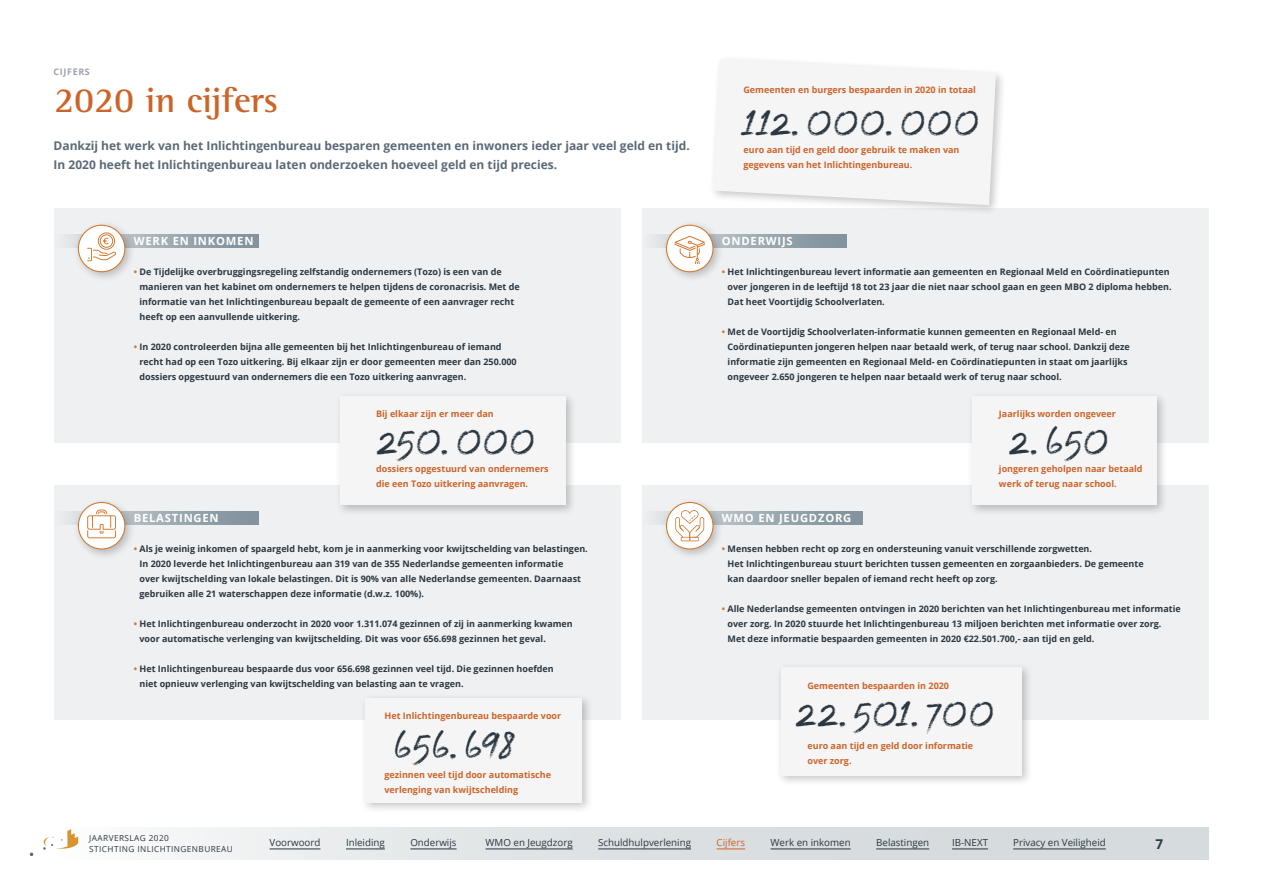
<style>
.page{position:relative;width:1263px;height:893px;background:#fff}
.page>*{position:absolute;margin:0;border:0;box-sizing:border-box;transform-origin:0 0}
.t1{font:45px "FS Sammy";color:#2b3842}
.t2{font:700 36px "Rotis Semi Serif";color:#cc6429}
.t3{font:700 13.5px "Open Sans";color:#2b3842}
.t4{font:700 12px/18.8px "Open Sans";color:#5c6a76}
.t5{font:700 11.25px "Open Sans";letter-spacing:.07em;color:#fff}
.t6{font:9.75px "Open Sans";color:#2b3842}
.t7{font:9.75px "Open Sans";color:#cc6429}
.t8{font:700 9px/15px "Open Sans";color:#2b3842}
.t9{font:700 9px/15px "Open Sans";color:#cc6429}
.t10{font:700 9px "Open Sans";letter-spacing:.07em;color:#9da2aa}
.t11{font:8.25px/10.5px "Open Sans";letter-spacing:.05em;color:#2b3842}
.s1{color:#d0772c}
</style>
<div class="page">
<div style="left:54px;top:827px;width:1155px;height:32px;background:linear-gradient(to right,#f5f6f6,#ced4d6)"></div>
<hr style="left:410px;top:849px;width:47px;height:1px;background:#2b3842">
<hr style="left:270px;top:849px;width:50px;height:1px;background:#2b3842">
<hr style="left:346px;top:849px;width:39px;height:1px;background:#2b3842">
<hr style="left:876px;top:849px;width:53px;height:1px;background:#2b3842">
<hr style="left:598px;top:849px;width:93px;height:1px;background:#2b3842">
<hr style="left:770px;top:849px;width:81px;height:1px;background:#2b3842">
<hr style="left:486px;top:849px;width:87px;height:1px;background:#2b3842">
<hr style="left:1013px;top:849px;width:93px;height:1px;background:#2b3842">
<svg style="left:716px;top:849px;width:29px;height:1px"></svg>
<svg style="left:30px;top:852px;width:3px;height:4px"></svg>
<svg style="left:43px;top:829px;width:35px;height:21px"></svg>
<hr style="left:952px;top:849px;width:36px;height:1px;background:#2b3842">
<div style="left:54px;top:485px;width:567px;height:235px;background:#eff0f1"></div>
<div style="left:642px;top:485px;width:567px;height:235px;background:#eff0f1"></div>
<div style="left:642px;top:208px;width:567px;height:235px;background:#eff0f1"></div>
<div style="left:54px;top:208px;width:567px;height:235px;background:#eff0f1"></div>
<svg style="left:67px;top:234px;width:192px;height:14px;background:#98a6ae"></svg>
<svg style="left:655px;top:234px;width:192px;height:14px;background:#98a6ae"></svg>
<svg style="left:67px;top:511px;width:192px;height:14px;background:#98a6ae"></svg>
<svg style="left:656px;top:511px;width:207px;height:14px;background:#99a6ae"></svg>
<div style="left:335px;top:391px;width:242px;height:125px;background:#000;opacity:.23"></div>
<div style="left:340px;top:396px;width:226px;height:109px;background:#f6f5f5"></div>
<div style="left:967px;top:391px;width:201px;height:125px;background:#000;opacity:.23"></div>
<div style="left:972px;top:396px;width:185px;height:109px;background:#f6f5f5"></div>
<div style="left:708px;top:54px;width:299px;height:162px;background:#000;opacity:.23"></div>
<svg style="left:713px;top:59px;width:283px;height:146px"></svg>
<div style="left:775px;top:662px;width:258px;height:125px;background:#000;opacity:.23"></div>
<div style="left:781px;top:667px;width:240px;height:109px;background:#f6f5f5"></div>
<div style="left:360px;top:693px;width:233px;height:121px;background:#000;opacity:.23"></div>
<div style="left:365px;top:698px;width:217px;height:105px;background:#f6f5f5"></div>
<div style="left:73px;top:497px;width:63px;height:63px;background:#000;opacity:.23"></div>
<svg style="left:78px;top:502px;width:47px;height:47px"></svg>
<div style="left:78px;top:502px;width:47px;height:47px;border:1px solid #d0772c;border-radius:50%"></div>
<svg style="left:87px;top:509px;width:29px;height:29px"></svg>
<div style="left:661px;top:220px;width:64px;height:63px;background:#000;opacity:.23"></div>
<div style="left:666px;top:225px;width:47px;height:47px;background:#fff;border-radius:50%"></div>
<div style="left:666px;top:225px;width:47px;height:47px;border:1px solid #d0772c;border-radius:50%"></div>
<svg style="left:675px;top:236px;width:30px;height:28px"></svg>
<div style="left:73px;top:220px;width:63px;height:63px;background:#000;opacity:.23"></div>
<div style="left:78px;top:225px;width:47px;height:47px;background:#fff;border-radius:50%"></div>
<div style="left:78px;top:225px;width:47px;height:47px;border:1px solid #d0772c;border-radius:50%"></div>
<svg style="left:87px;top:232px;width:29px;height:29px"></svg>
<div style="left:661px;top:497px;width:63px;height:63px;background:#000;opacity:.23"></div>
<svg style="left:666px;top:502px;width:47px;height:47px"></svg>
<div style="left:666px;top:502px;width:47px;height:47px;border:1px solid #d0772c;border-radius:50%"></div>
<svg style="left:675px;top:510px;width:29px;height:31px"></svg>
<p class="t10" style="left:54px;top:65px;width:38px">CIJFERS</p>
<h2 class="t2" style="left:54px;top:78px;width:226px">2020 in cijfers</h2>
<h3 class="t4" style="left:54px;top:136px;width:638px">Dankzij het werk van het Inlichtingenbureau besparen gemeenten en inwoners ieder jaar veel geld en tijd.<br>In 2020 heeft het Inlichtingenbureau laten onderzoeken hoeveel geld en tijd precies.</h3>
<p class="t5" style="left:134px;top:233px;width:121px">WERK EN INKOMEN</p>
<p class="t8" style="left:139px;top:264px;width:382px;text-indent:-6px"><span class="s1">•</span> De Tijdelijke overbruggingsregeling zelfstandig ondernemers (Tozo) is een van de manieren van het kabinet om ondernemers te helpen tijdens de coronacrisis. Met de informatie van het Inlichtingenbureau bepaalt de gemeente of een aanvrager recht heeft op een aanvullende uitkering.</p>
<p class="t8" style="left:139px;top:339px;width:379px;text-indent:-6px"><span class="s1">•</span> In 2020 controleerden bijna alle gemeenten bij het Inlichtingenbureau of iemand recht had op een Tozo uitkering. Bij elkaar zijn er door gemeenten meer dan 250.000 dossiers opgestuurd van ondernemers die een Tozo uitkering aanvragen.</p>
<p class="t9" style="left:376px;top:406px;width:119px">Bij elkaar zijn er meer dan</p>
<h1 class="t1" style="left:376px;top:412px;width:160px">250.000</h1>
<p class="t9" style="left:376px;top:461px;width:174px">dossiers opgestuurd van ondernemers die een Tozo uitkering aanvragen.</p>
<p class="t5" style="left:134px;top:510px;width:87px">BELASTINGEN</p>
<p class="t8" style="left:139px;top:541px;width:450px;text-indent:-6px"><span class="s1">•</span> Als je weinig inkomen of spaargeld hebt, kom je in aanmerking voor kwijtschelding van belastingen.<br>In 2020 leverde het Inlichtingenbureau aan 319 van de 355 Nederlandse gemeenten informatie<br>over kwijtschelding van lokale belastingen. Dit is 90% van alle Nederlandse gemeenten. Daarnaast gebruiken alle 21 waterschappen deze informatie (d.w.z. 100%).</p>
<p class="t8" style="left:139px;top:616px;width:435px;text-indent:-6px"><span class="s1">•</span> Het Inlichtingenbureau onderzocht in 2020 voor 1.311.074 gezinnen of zij in aanmerking kwamen voor automatische verlenging van kwijtschelding. Dit was voor 656.698 gezinnen het geval.</p>
<p class="t8" style="left:139px;top:661px;width:416px;text-indent:-6px"><span class="s1">•</span> Het Inlichtingenbureau bespaarde dus voor 656.698 gezinnen veel tijd. Die gezinnen hoefden niet opnieuw verlenging van kwijtschelding van belasting aan te vragen.</p>
<p class="t9" style="left:384px;top:708px;width:178px">Het Inlichtingenbureau bespaarde voor</p>
<h1 class="t1" style="left:392px;top:716px;width:123px">656.698</h1>
<p class="t9" style="left:384px;top:767px;width:168px">gezinnen veel tijd door automatische verlenging van kwijtschelding</p>
<p class="t9" style="left:743px;top:82px;width:234px">Gemeenten en burgers bespaarden in 2020 in totaal</p>
<h1 class="t1" style="left:741px;top:93px;width:239px">112.000.000</h1>
<p class="t9" style="left:743px;top:142px;width:218px">euro aan tijd en geld door gebruik te maken van gegevens van het Inlichtingenbureau.</p>
<p class="t5" style="left:722px;top:233px;width:72px">ONDERWIJS</p>
<p class="t8" style="left:727px;top:264px;width:445px;text-indent:-6px"><span class="s1">•</span> Het Inlichtingenbureau levert informatie aan gemeenten en Regionaal Meld en Coördinatiepunten over jongeren in de leeftijd 18 tot 23 jaar die niet naar school gaan en geen MBO 2 diploma hebben.<br>Dat heet Voortijdig Schoolverlaten.</p>
<p class="t8" style="left:727px;top:324px;width:404px;text-indent:-6px"><span class="s1">•</span> Met de Voortijdig Schoolverlaten-informatie kunnen gemeenten en Regionaal Meld- en Coördinatiepunten jongeren helpen naar betaald werk, of terug naar school. Dankzij deze informatie zijn gemeenten en Regionaal Meld- en Coördinatiepunten in staat om jaarlijks ongeveer 2.650 jongeren te helpen naar betaald werk of terug naar school.</p>
<p class="t9" style="left:999px;top:406px;width:118px">Jaarlijks worden ongeveer</p>
<h1 class="t1" style="left:1008px;top:412px;width:102px">2.650</h1>
<p class="t9" style="left:999px;top:461px;width:145px">jongeren geholpen naar betaald werk of terug naar school.</p>
<p class="t5" style="left:722px;top:510px;width:131px">WMO EN JEUGDZORG</p>
<p class="t8" style="left:727px;top:541px;width:418px;text-indent:-6px"><span class="s1">•</span> Mensen hebben recht op zorg en ondersteuning vanuit verschillende zorgwetten.<br>Het Inlichtingenbureau stuurt berichten tussen gemeenten en zorgaanbieders. De gemeente kan daardoor sneller bepalen of iemand recht heeft op zorg.</p>
<p class="t8" style="left:727px;top:601px;width:455px;text-indent:-6px"><span class="s1">•</span> Alle Nederlandse gemeenten ontvingen in 2020 berichten van het Inlichtingenbureau met informatie over zorg. In 2020 stuurde het Inlichtingenbureau 13 miljoen berichten met informatie over zorg.<br>Met deze informatie bespaarden gemeenten in 2020 €22.501.700,- aan tijd en geld.</p>
<p class="t9" style="left:807px;top:678px;width:143px">Gemeenten bespaarden in 2020</p>
<h1 class="t1" style="left:795px;top:684px;width:200px">22.501.700</h1>
<p class="t9" style="left:807px;top:738px;width:167px">euro aan tijd en geld door informatie</p>
<p class="t9" style="left:807px;top:753px;width:46px">over zorg.</p>
<p class="t11" style="left:89px;top:833px;width:145px">JAARVERSLAG 2020<br>STICHTING INLICHTINGENBUREAU</p>
<p class="t6" style="left:486px;top:836px;width:89px">WMO en Jeugdzorg</p>
<p class="t6" style="left:598px;top:836px;width:94px">Schuldhulpverlening</p>
<p class="t7" style="left:716px;top:836px;width:30px">Cijfers</p>
<p class="t6" style="left:770px;top:836px;width:82px">Werk en inkomen</p>
<p class="t6" style="left:876px;top:836px;width:55px">Belastingen</p>
<p class="t6" style="left:952px;top:836px;width:37px">IB-NEXT</p>
<p class="t6" style="left:1013px;top:836px;width:94px">Privacy en Veiligheid</p>
<h3 class="t3" style="left:1155px;top:834px;width:9px">7</h3>
<p class="t6" style="left:270px;top:836px;width:52px">Voorwoord</p>
<p class="t6" style="left:346px;top:836px;width:40px">Inleiding</p>
<p class="t6" style="left:410px;top:836px;width:48px">Onderwijs</p>
</div>
